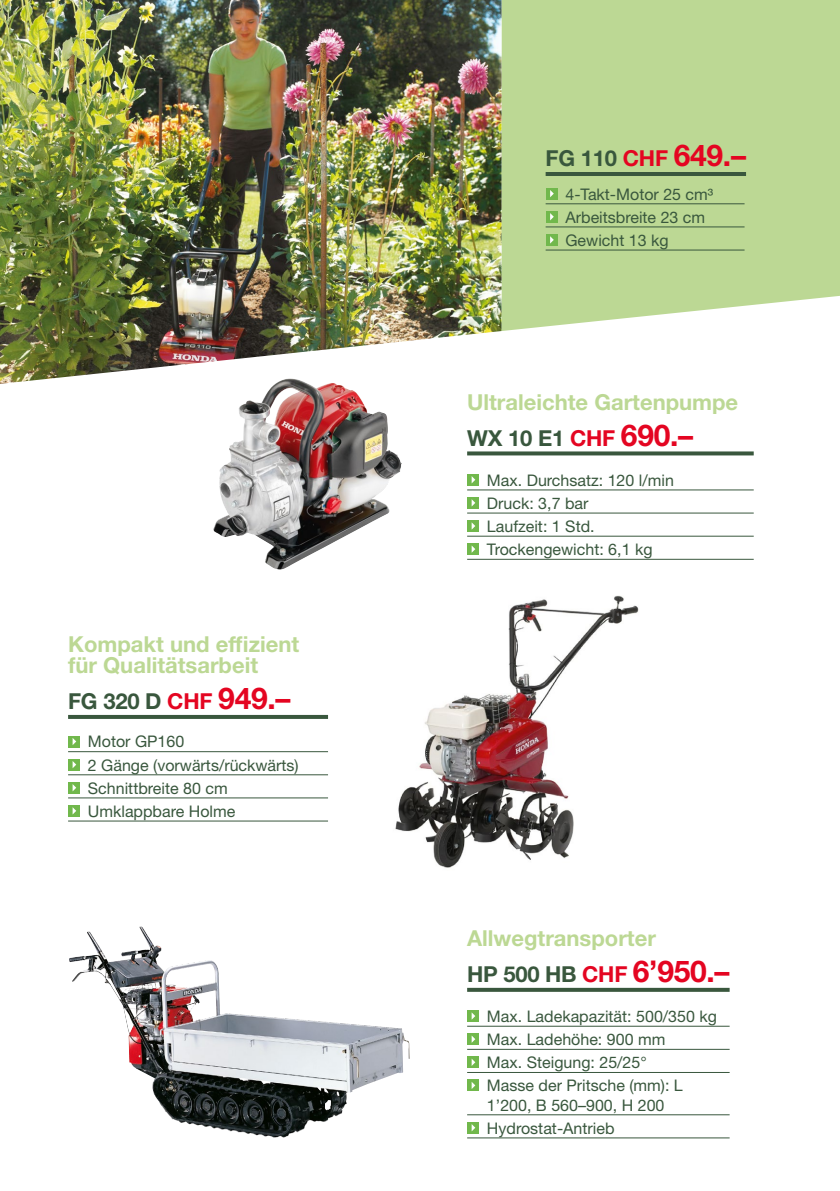
<style>
.page{position:relative;width:840px;height:1191px;background:#fff}
.page>*{position:absolute;margin:0;border:0;box-sizing:border-box;transform-origin:0 0}
.t1{font:700 22px/36px "Helvetica Neue LT Std";color:#bcd894}
.t2{font:700 22px "Helvetica Neue LT Std";letter-spacing:-.01em;color:#39573d}
.t3{font:16px/23.2px "Helvetica Neue LT Std";color:#39573d}
.s1{color:#e40521}
.s2{font-size:30px;color:#e40521}
.s3{color:#39573d}
</style>
<div class="page">
<img style="left:0;top:0;width:501px;height:384px">
<div style="left:501px;top:0;width:338px;height:331px;background:#bcd894"></div>
<img style="left:69px;top:926px;width:341px;height:212px">
<img style="left:213px;top:379px;width:188px;height:190px">
<img style="left:395px;top:595px;width:244px;height:273px">
<hr style="left:545px;top:172px;width:200px;height:4px;background:#39573d">
<hr style="left:545px;top:203px;width:199px;height:1px;background:#39573d">
<hr style="left:545px;top:227px;width:199px;height:1px;background:#39573d">
<hr style="left:545px;top:250px;width:199px;height:1px;background:#39573d">
<div style="left:545px;top:188px;width:12px;height:11px;background:#71b84c"></div>
<svg style="left:550px;top:190px;width:3px;height:7px"></svg>
<div style="left:545px;top:211px;width:12px;height:12px;background:#71b84c"></div>
<svg style="left:550px;top:213px;width:3px;height:7px"></svg>
<div style="left:545px;top:234px;width:12px;height:12px;background:#71b84c"></div>
<svg style="left:550px;top:236px;width:3px;height:7px"></svg>
<hr style="left:467px;top:489px;width:286px;height:1px;background:#39573d">
<hr style="left:467px;top:513px;width:286px;height:1px;background:#39573d">
<hr style="left:467px;top:536px;width:286px;height:1px;background:#39573d">
<hr style="left:467px;top:559px;width:286px;height:1px;background:#39573d">
<div style="left:467px;top:474px;width:11px;height:11px;background:#71b84c"></div>
<svg style="left:471px;top:476px;width:4px;height:7px"></svg>
<div style="left:467px;top:497px;width:11px;height:12px;background:#71b84c"></div>
<svg style="left:471px;top:499px;width:4px;height:7px"></svg>
<div style="left:467px;top:520px;width:11px;height:12px;background:#71b84c"></div>
<svg style="left:471px;top:522px;width:4px;height:7px"></svg>
<div style="left:467px;top:543px;width:11px;height:12px;background:#71b84c"></div>
<svg style="left:471px;top:545px;width:4px;height:8px"></svg>
<svg style="left:467px;top:451px;width:286px;height:4px"></svg>
<hr style="left:68px;top:751px;width:260px;height:1px;background:#39573d">
<hr style="left:68px;top:774px;width:260px;height:1px;background:#39573d">
<hr style="left:68px;top:797px;width:260px;height:1px;background:#39573d">
<hr style="left:68px;top:820px;width:260px;height:1px;background:#39573d">
<div style="left:68px;top:735px;width:12px;height:12px;background:#71b84c"></div>
<svg style="left:73px;top:738px;width:3px;height:7px"></svg>
<div style="left:68px;top:758px;width:12px;height:12px;background:#71b84c"></div>
<svg style="left:73px;top:761px;width:3px;height:7px"></svg>
<div style="left:68px;top:782px;width:12px;height:11px;background:#71b84c"></div>
<svg style="left:73px;top:784px;width:3px;height:7px"></svg>
<div style="left:68px;top:805px;width:12px;height:11px;background:#71b84c"></div>
<svg style="left:73px;top:807px;width:3px;height:7px"></svg>
<hr style="left:68px;top:715px;width:260px;height:4px;background:#39573d">
<hr style="left:467px;top:1026px;width:262px;height:1px;background:#39573d">
<hr style="left:467px;top:1049px;width:262px;height:1px;background:#39573d">
<hr style="left:467px;top:1072px;width:262px;height:1px;background:#39573d">
<hr style="left:467px;top:1114px;width:262px;height:1px;background:#39573d">
<hr style="left:467px;top:1137px;width:262px;height:1px;background:#39573d">
<div style="left:467px;top:1010px;width:11px;height:12px;background:#71b84c"></div>
<svg style="left:471px;top:1012px;width:4px;height:7px"></svg>
<div style="left:467px;top:1033px;width:11px;height:12px;background:#71b84c"></div>
<svg style="left:471px;top:1035px;width:4px;height:7px"></svg>
<div style="left:467px;top:1056px;width:11px;height:12px;background:#71b84c"></div>
<svg style="left:471px;top:1058px;width:4px;height:8px"></svg>
<div style="left:467px;top:1079px;width:11px;height:12px;background:#71b84c"></div>
<svg style="left:471px;top:1082px;width:4px;height:7px"></svg>
<div style="left:467px;top:1121px;width:11px;height:12px;background:#71b84c"></div>
<svg style="left:471px;top:1124px;width:4px;height:7px"></svg>
<svg style="left:467px;top:987px;width:262px;height:4px"></svg>
<h1 class="t1" style="left:68px;top:632px;width:232px;line-height:21.6px">Kompakt und effizient für Qualitätsarbeit</h1>
<h1 class="t2" style="left:68px;top:688px;width:224px">FG 320 D <span class="s1">CHF</span> <span class="s2">949.–</span></h1>
<p class="t3" style="left:88px;top:730px;width:212px">Motor GP160<br>2 Gänge (vorwärts/rückwärts)<br>Schnittbreite 80 cm<br>Umklappbare Holme</p>
<h1 class="t2" style="left:545px;top:145px;width:202px">FG 110 <span class="s1">CHF</span> <span class="s2">649.–</span></h1>
<p class="t3" style="left:565px;top:182px;width:149px">4-Takt-Motor 25 cm³<br>Arbeitsbreite 23 cm<br>Gewicht 13 kg</p>
<h1 class="t1" style="left:467px;top:383px;width:272px">Ultraleichte Gartenpumpe<br><span class="s3">WX 10 E1</span> <span class="s1">CHF</span> <span class="s2">690.–</span></h1>
<p class="t3" style="left:486px;top:468px;width:188px">Max. Durchsatz: 120 l/min<br>Druck: 3,7 bar<br>Laufzeit: 1 Std.<br>Trockengewicht: 6,1 kg</p>
<h1 class="t1" style="left:467px;top:919px;width:264px">Allwegtransporter<br><span class="s3">HP 500 HB</span> <span class="s1">CHF</span> <span class="s2">6’950.–</span></h1>
<p class="t3" style="left:486px;top:1004px;width:231px">Max. Ladekapazität: 500/350 kg<br>Max. Ladehöhe: 900 mm<br>Max. Steigung: 25/25°<br>Masse der Pritsche (mm): L</p>
<p class="t3" style="left:486px;top:1093px;width:179px">1’200, B 560–900, H 200<br>Hydrostat-Antrieb</p>
</div>
